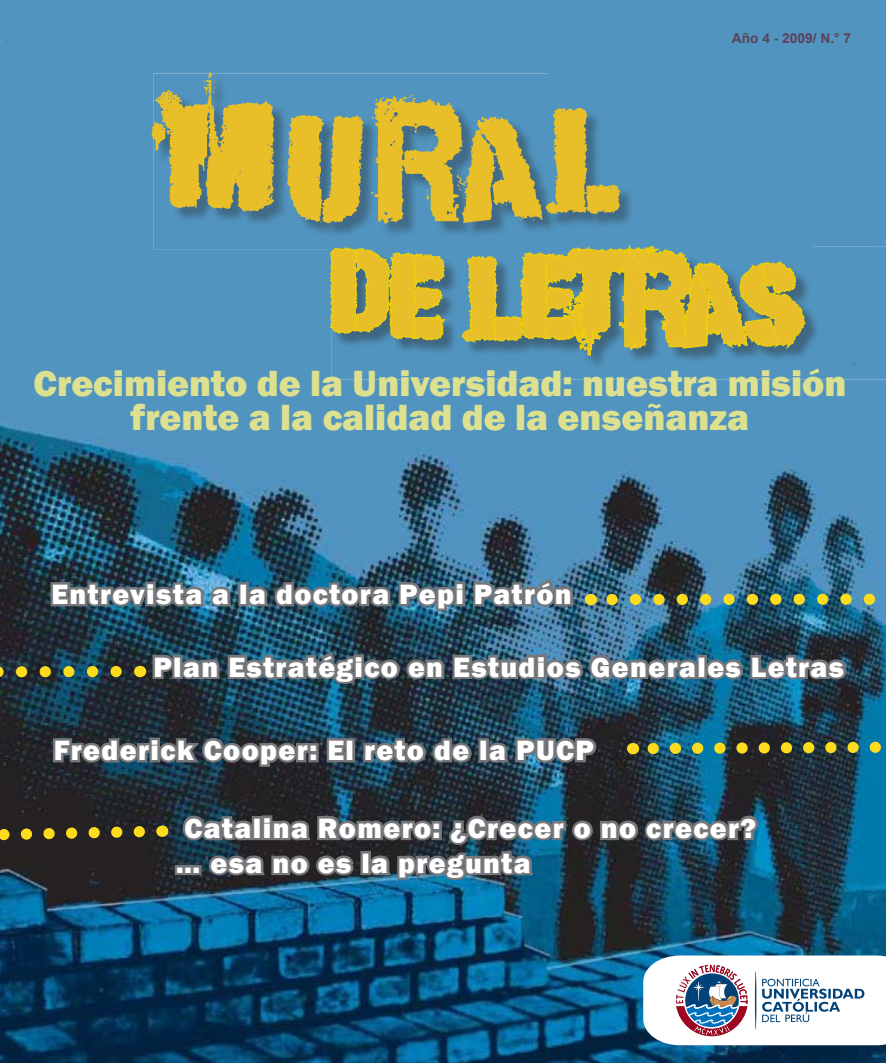
<style>
.page{position:relative;width:886px;height:1063px;background:#fff}
.page>*{position:absolute;margin:0;border:0;box-sizing:border-box;transform-origin:0 0}
.t1{font:136.25px "Punk Kid";letter-spacing:.07em;color:#e8bf29}
.t2{font:106.25px "Punk Kid";color:#e8bf29}
.t3{font:800 37.5px/33.8px "Franklin Gothic";color:#dde08f;text-align:center}
.t4{font:800 28.75px/35px "Franklin Gothic";letter-spacing:.05em;color:#fff}
.t5{font:700 13.75px "Arial";color:#5c425a}
</style>
<div class="page">
<img style="left:0;top:0;width:886px;height:1063px">
<img style="left:153px;top:73px;width:395px;height:177px">
<img style="left:548px;top:73px;width:264px;height:173px">
<div style="left:331px;top:246px;width:555px;height:133px;background:#5194bf"></div>
<img style="left:447px;top:246px;width:365px;height:4px">
<svg style="left:326px;top:243px;width:121px;height:99px;background:#698978"></svg>
<svg style="left:460px;top:193px;width:348px;height:164px;background:#608b8e"></svg>
<img style="left:150px;top:648px;width:700px;height:58px">
<img style="left:48px;top:567px;width:187px;height:68px">
<div style="left:238px;top:582px;width:11px;height:24px;border:5px solid #76777a"></div>
<img style="left:244px;top:576px;width:331px;height:57px">
<svg style="left:50px;top:734px;width:299px;height:55px;background:#3b454d"></svg>
<div style="left:345px;top:738px;width:10px;height:24px;border:5px solid #76777a"></div>
<img style="left:361px;top:736px;width:114px;height:53px">
<div style="left:478px;top:738px;width:11px;height:24px;border:5px solid #76777a"></div>
<img style="left:484px;top:734px;width:116px;height:33px">
<img style="left:602px;top:594px;width:284px;height:11px">
<svg style="left:0;top:666px;width:116px;height:12px"></svg>
<img style="left:632px;top:736px;width:254px;height:24px">
<img style="left:172px;top:812px;width:590px;height:90px">
<svg style="left:0;top:820px;width:151px;height:26px;background:#4a4122"></svg>
<svg style="left:643px;top:956px;width:243px;height:89px"></svg>
<p class="t5" style="left:732px;top:29px;width:121px">Año 4 - 2009/ N.° 7</p>
<h1 class="t1" style="left:164px;top:70px;width:457px">MURAL</h1>
<h2 class="t2" style="left:332px;top:228px;width:474px">DE LETRAS</h2>
<h3 class="t3" style="left:33px;top:366px;width:814px">Crecimiento de la Universidad: nuestra misión frente a la calidad de la enseñanza</h3>
<p class="t4" style="left:51px;top:577px;width:522px">Entrevista a la doctora Pepi Patrón</p>
<p class="t4" style="left:153px;top:649px;width:692px">Plan Estratégico en Estudios Generales Letras</p>
<p class="t4" style="left:54px;top:733px;width:542px">Frederick Cooper: El reto de la PUCP</p>
<p class="t4" style="left:176px;top:810px;width:582px">Catalina Romero: ¿Crecer o no crecer? … esa no es la pregunta</p>
</div>
